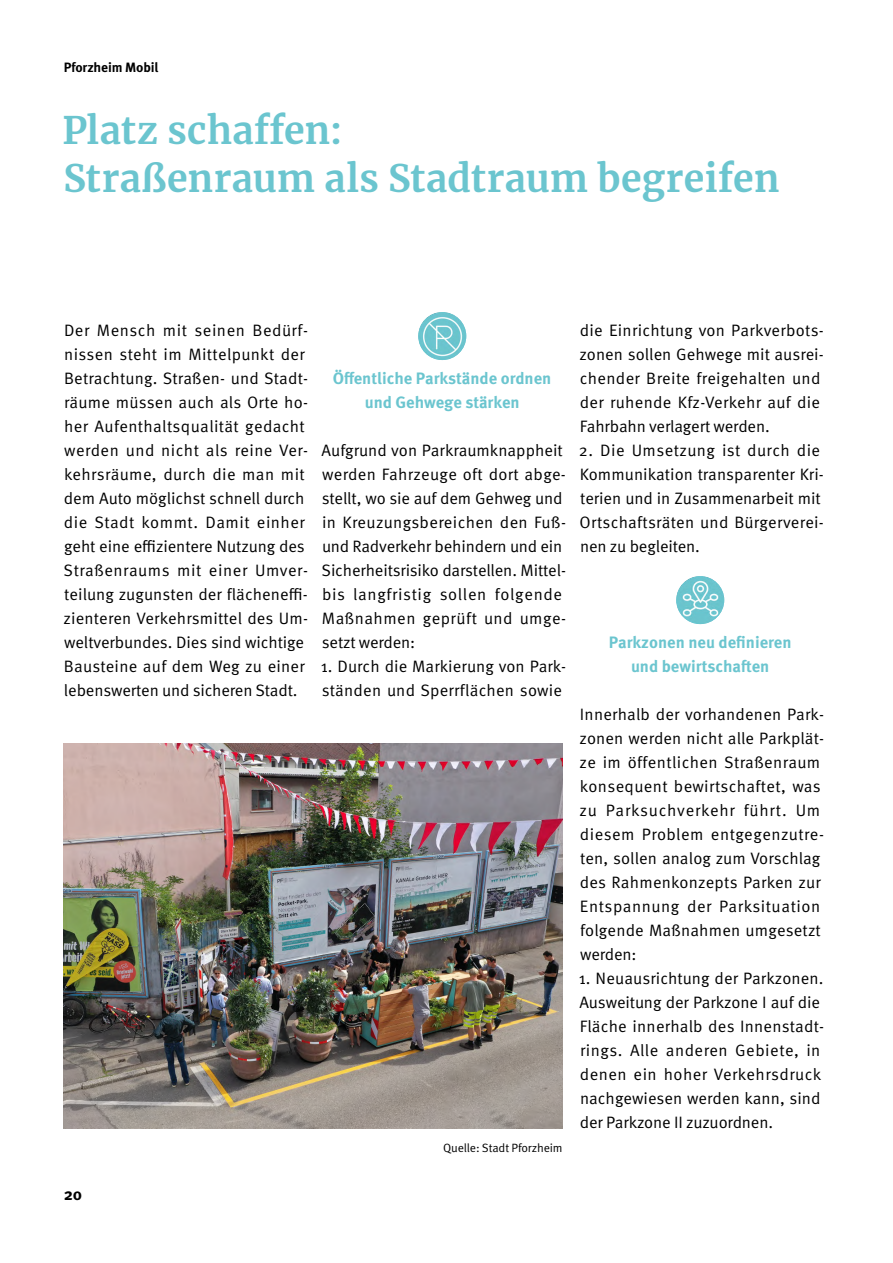
<style>
.page{position:relative;width:893px;height:1263px;background:#fff}
.page>*{position:absolute;margin:0;border:0;box-sizing:border-box;transform-origin:0 0}
.t1{font:700 37.5px/48px "Merriweather";letter-spacing:.01em;color:#6bc5cf}
.t2{font:16.5px/24px "Meta Pro Norm";letter-spacing:.01em;color:#000}
.t3{font:700 16.5px/24px "Meta Pro";color:#6bc5cf;text-align:center}
.t4{font:700 16.5px "Meta Pro";color:#000}
.t5{font:700 13.5px "Meta Pro";letter-spacing:-.01em;color:#000}
.t6{font:12px "Meta Pro Norm";letter-spacing:-.01em;color:#000}
</style>
<div class="page">
<hr style="left:892px;top:0;width:1px;height:756px;background:#3a77bc">
<img style="left:892px;top:613px;width:1px;height:143px">
<img style="left:418px;top:312px;width:48px;height:48px;border-radius:24px">
<img style="left:676px;top:576px;width:48px;height:48px;border-radius:24px">
<img style="left:64px;top:744px;width:499px;height:384px">
<p class="t5" style="left:64px;top:57px;width:96px">Pforzheim Mobil</p>
<h1 class="t1" style="left:63px;top:105px;width:718px">Platz schaffen:<br>Straßenraum als Stadtraum begreifen</h1>
<p class="t2" style="left:64px;top:317px;width:246px">Der Mensch mit seinen Bedürf&shy;nissen steht im Mittelpunkt der<br>Betrachtung. Straßen- und Stadt&shy;räume müssen auch als Orte ho&shy;her Aufenthaltsqualität gedacht werden und nicht als reine Ver&shy;kehrsräume, durch die man mit dem Auto möglichst schnell durch die Stadt kommt. Damit einher geht eine effizientere Nutzung des<br>Straßenraums mit einer Umver&shy;teilung zugunsten der flächeneffi&shy;zienteren Verkehrsmittel des Um&shy;weltverbundes. Dies sind wichtige<br>Bausteine auf dem Weg zu einer lebenswerten und sicheren Stadt.</p>
<p class="t3" style="left:333px;top:365px;width:220px">Öffentliche Parkstände ordnen und Gehwege stärken</p>
<p class="t2" style="left:321px;top:437px;width:246px">Aufgrund von Parkraumknappheit werden Fahrzeuge oft dort abge&shy;stellt, wo sie auf dem Gehweg und in Kreuzungsbereichen den Fuß&shy;und Radverkehr behindern und ein<br>Sicherheitsrisiko darstellen. Mittel&shy;bis langfristig sollen folgende<br>Maßnahmen geprüft und umge&shy;setzt werden:</p>
<p class="t2" style="left:321px;top:653px;width:247px">1. Durch die Markierung von Park&shy;ständen und Sperrflächen sowie</p>
<p class="t6" style="left:443px;top:1139px;width:121px">Quelle: Stadt Pforzheim</p>
<p class="t2" style="left:579px;top:317px;width:246px">die Einrichtung von Parkverbots&shy;zonen sollen Gehwege mit ausrei&shy;chender Breite freigehalten und der ruhende Kfz-Verkehr auf die<br>Fahrbahn verlagert werden.</p>
<p class="t2" style="left:579px;top:437px;width:246px">2. Die Umsetzung ist durch die<br>Kommunikation transparenter Kri&shy;terien und in Zusammenarbeit mit<br>Ortschaftsräten und Bürgerverei&shy;nen zu begleiten.</p>
<p class="t3" style="left:609px;top:629px;width:184px">Parkzonen neu definieren und bewirtschaften</p>
<p class="t2" style="left:579px;top:701px;width:246px">Innerhalb der vorhandenen Park&shy;zonen werden nicht alle Parkplät&shy;ze im öffentlichen Straßenraum konsequent bewirtschaftet, was zu Parksuchverkehr führt. Um diesem Problem entgegenzutre&shy;ten, sollen analog zum Vorschlag des Rahmenkonzepts Parken zur<br>Entspannung der Parksituation folgende Maßnahmen umgesetzt werden:</p>
<p class="t2" style="left:579px;top:965px;width:247px">1. Neuausrichtung der Parkzonen.<br>Ausweitung der Parkzone I auf die<br>Fläche innerhalb des Innenstadt&shy;rings. Alle anderen Gebiete, in denen ein hoher Verkehrsdruck nachgewiesen werden kann, sind der Parkzone II zuzuordnen.</p>
<p class="t4" style="left:64px;top:1181px;width:20px">20</p>
</div>
